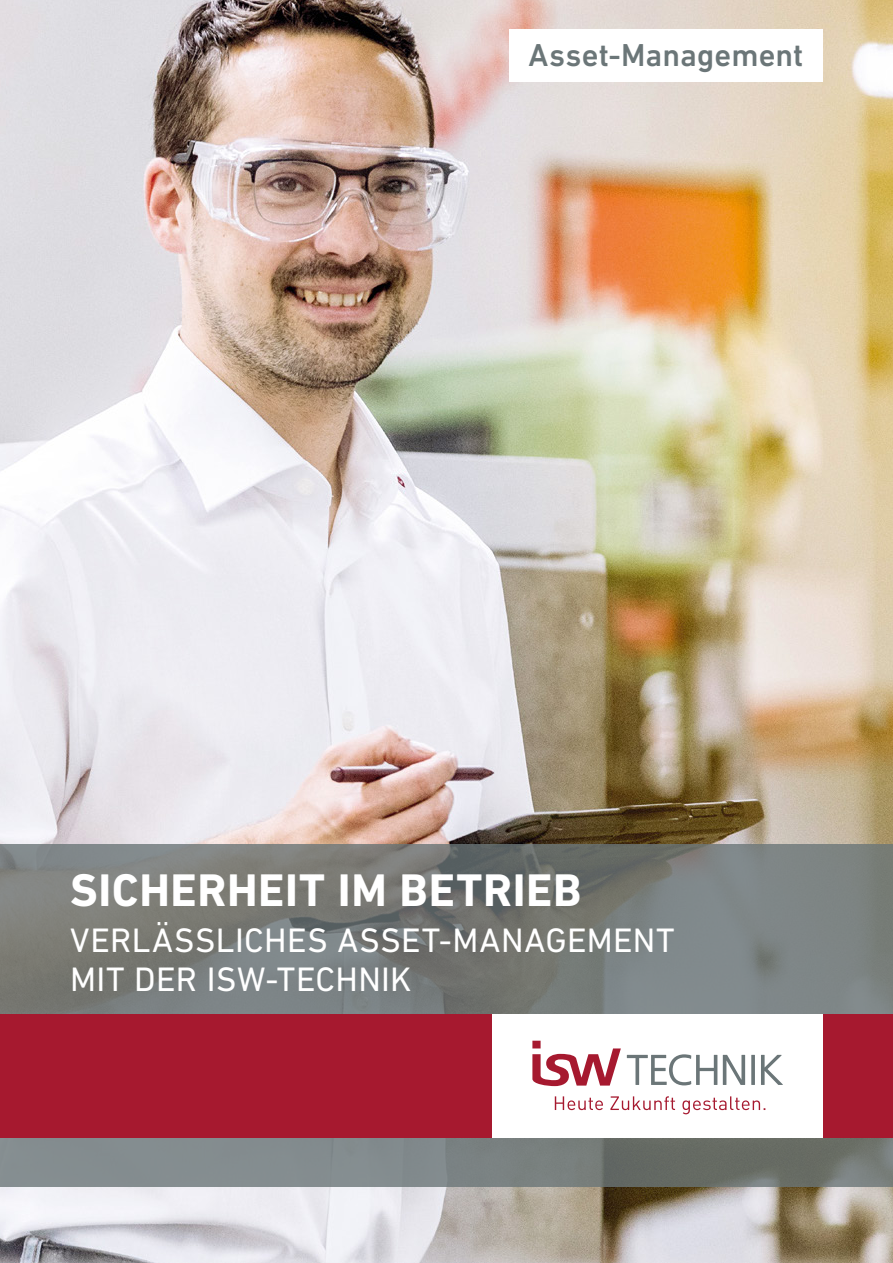
<style>
.page{position:relative;width:893px;height:1263px;background:#fff}
.page>*{position:absolute;margin:0;border:0;box-sizing:border-box;transform-origin:0 0}
.t1{font:700 46.5px "DIN Next LT Pro";letter-spacing:.015em;color:#fff}
.t2{font:34.5px/39px "DIN Next LT Pro";letter-spacing:.01em;color:#fff}
.t3{font:500 32.25px "DIN Next LT Pro";letter-spacing:.005em;color:#6b7678}
</style>
<div class="page">
<img style="left:0;top:0;width:893px;height:1263px">
<div style="left:509px;top:29px;width:314px;height:52px;background:#fff"></div>
<svg style="left:0;top:844px;width:893px;height:342px;background:#797d7c"></svg>
<div style="left:0;top:1015px;width:893px;height:123px;background:#a6192f"></div>
<div style="left:492px;top:1015px;width:331px;height:123px;background:#fff"></div>
<svg style="left:532px;top:1041px;width:89px;height:45px"></svg>
<svg style="left:627px;top:1054px;width:156px;height:31px"></svg>
<svg style="left:555px;top:1096px;width:210px;height:18px"></svg>
<p class="t3" style="left:529px;top:37px;width:277px">Asset-Management</p>
<h1 class="t1" style="left:70px;top:863px;width:513px">SICHERHEIT IM BETRIEB</h1>
<p class="t2" style="left:70px;top:921px;width:606px">VERLÄSSLICHES ASSET-MANAGEMENT<br>MIT DER ISW-TECHNIK</p>
</div>
